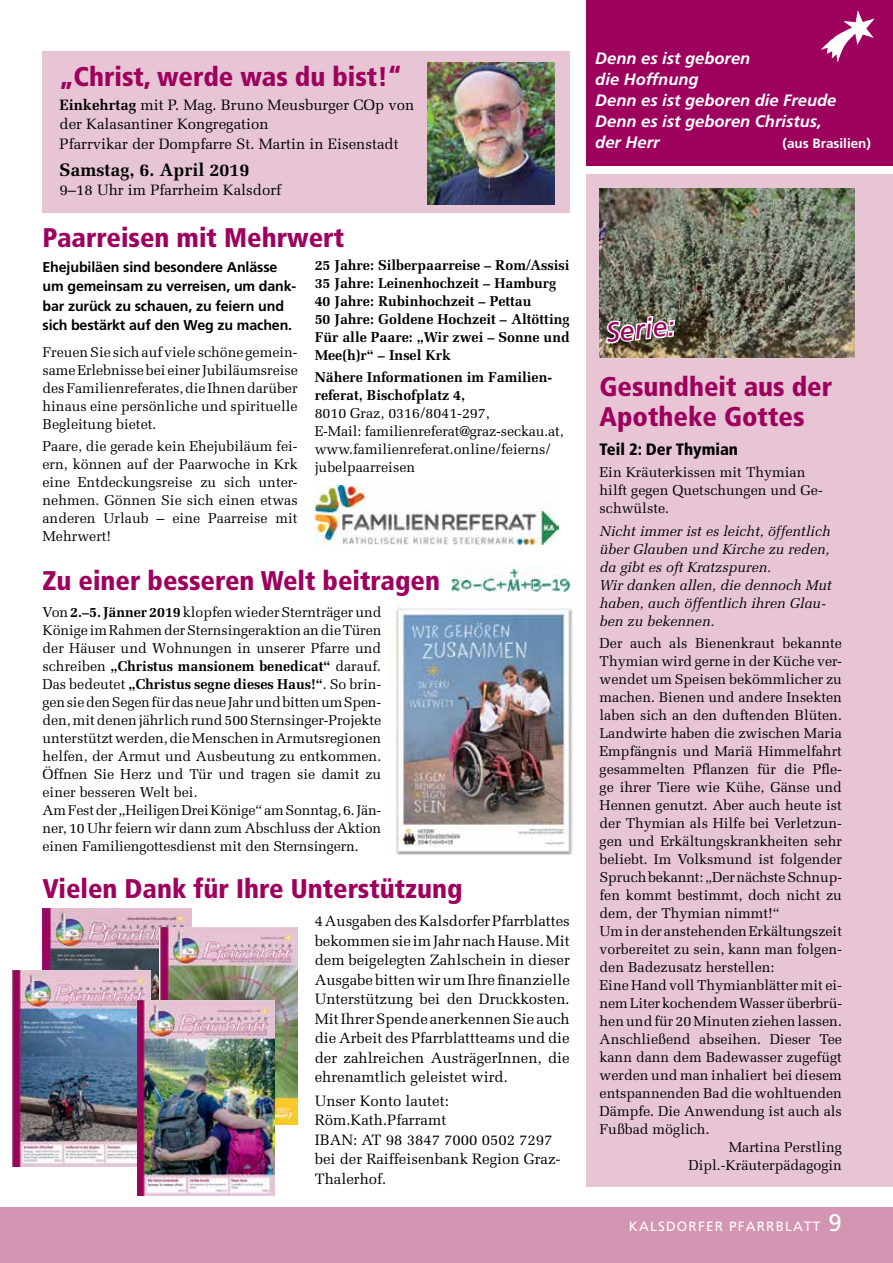
<style>
.page{position:relative;width:893px;height:1263px;background:#fff}
.page>*{position:absolute;margin:0;border:0;box-sizing:border-box;transform-origin:0 0}
.t1{font:900 condensed 27px/30px "Frutiger";color:#9e005e}
.t2{font:italic 27px "Frutiger";color:#9e005e}
.t3{font:700 18px "Melior LT Std";color:#000}
.t4{font:italic 700 16.5px/21px "Frutiger";color:#fff}
.t5{font:900 condensed 16.5px "Frutiger";color:#000}
.t6{font:15px/19.5px "Melior LT Std";color:#000}
.t7{font:14.25px/18px "Melior LT Std";color:#000}
.t8{font:700 14.25px/18px "Melior LT Std";color:#000}
.t9{font:italic 14.25px/18px "Melior LT Std";color:#000}
.t10{font:700 14.25px/19.5px "Frutiger";letter-spacing:-.01em;color:#000}
.t11{font:13.5px "Frutiger";letter-spacing:.09em;color:#fff}
.t12{font:700 13.5px "Frutiger";color:#fff}
.s1{font-weight:700}
.s2{font-size:24px}
</style>
<div class="page">
<div style="left:0;top:1208px;width:893px;height:55px;background:#d395b2"></div>
<div style="left:43px;top:51px;width:527px;height:162px;background:#e7c5d5"></div>
<div style="left:587px;top:174px;width:306px;height:1012px;background:#e7c5d5"></div>
<div style="left:587px;top:0;width:306px;height:166px;background:#9e005e"></div>
<img style="left:821px;top:10px;width:54px;height:52px">
<img style="left:315px;top:485px;width:243px;height:59px">
<img style="left:600px;top:188px;width:255px;height:169px">
<svg style="left:604px;top:277px;width:71px;height:67px;background:#85877a"></svg>
<img style="left:451px;top:567px;width:119px;height:25px">
<img style="left:395px;top:608px;width:178px;height:247px">
<img style="left:427px;top:63px;width:128px;height:141px">
<img style="left:43px;top:909px;width:148px;height:91px">
<img style="left:160px;top:927px;width:138px;height:197px">
<img style="left:13px;top:971px;width:138px;height:195px">
<img style="left:137px;top:1000px;width:137px;height:195px">
<h1 class="t1" style="left:60px;top:62px;width:344px">„Christ, werde was du bist!“</h1>
<p class="t6" style="left:60px;top:95px;width:356px"><span class="s1">Einkehrtag</span> mit P. Mag. Bruno Meusburger COp von der Kalasantiner Kongregation<br>Pfarrvikar der Dompfarre St. Martin in Eisenstadt</p>
<p class="t3" style="left:60px;top:159px;width:192px">Samstag, 6. April 2019</p>
<p class="t6" style="left:60px;top:180px;width:223px">9–18 Uhr im Pfarrheim Kalsdorf</p>
<h1 class="t1" style="left:43px;top:222px;width:303px">Paarreisen mit Mehrwert</h1>
<p class="t10" style="left:43px;top:257px;width:255px">Ehejubiläen sind besondere Anlässe um gemeinsam zu verreisen, um dank&shy;bar zurück zu schauen, zu feiern und sich bestärkt auf den Weg zu machen.</p>
<p class="t7" style="left:43px;top:343px;width:257px;text-align:justify">Freuen Sie sich auf viele schöne gemein&shy;same Erlebnisse bei einer Jubiläumsreise des Familienreferates, die Ihnen darüber hinaus eine persönliche und spirituelle Begleitung bietet.</p>
<p class="t7" style="left:43px;top:437px;width:257px;text-align:justify">Paare, die gerade kein Ehejubiläum fei&shy;ern, können auf der Paarwoche in Krk eine Entdeckungsreise zu sich unter&shy;nehmen. Gönnen Sie sich einen etwas anderen Urlaub – eine Paarreise mit Mehrwert!</p>
<p class="t8" style="left:315px;top:256px;width:257px">25 Jahre: Silberpaarreise – Rom/Assisi 35 Jahre: Leinenhochzeit – Hamburg 40 Jahre: Rubinhochzeit – Pettau<br>50 Jahre: Goldene Hochzeit – Altötting Für alle Paare: „Wir zwei – Sonne und Mee(h)r“ – Insel Krk</p>
<p class="t8" style="left:315px;top:368px;width:238px">Nähere Informationen im Familien&shy;referat, Bischofplatz 4,</p>
<p class="t7" style="left:315px;top:404px;width:251px">8010 Graz, 0316/8041-297,<br>E-Mail: familienreferat@graz-seckau.at, www.familienreferat.online/feierns/ jubelpaarreisen</p>
<h1 class="t1" style="left:43px;top:565px;width:399px">Zu einer besseren Welt beitragen</h1>
<p class="t7" style="left:43px;top:603px;width:340px">Von <span class="s1">2.–5. Jänner 2019</span> klopfen wieder Sternträger und Könige im Rahmen der Sternsingeraktion an die Türen der Häuser und Wohnungen in unserer Pfarre und schreiben <span class="s1">„Christus mansionem benedicat“</span> darauf.<br>Das bedeutet <span class="s1">„Christus segne dieses Haus!“</span>. So brin&shy;gen sie den Segen für das neue Jahr und bitten um Spen&shy;den, mit denen jährlich rund 500 Sternsinger-Projekte unterstützt werden, die Menschen in Armutsregionen helfen, der Armut und Ausbeutung zu entkommen.<br>Öffnen Sie Herz und Tür und tragen sie damit zu einer besseren Welt bei.<br>Am Fest der „Heiligen Drei Könige“ am Sonntag, 6. Jän&shy;ner, 10 Uhr feiern wir dann zum Abschluss der Aktion einen Familiengottesdienst mit den Sternsingern.</p>
<h1 class="t1" style="left:43px;top:874px;width:421px">Vielen Dank für Ihre Unterstützung</h1>
<p class="t6" style="left:315px;top:911px;width:257px;text-align:justify">4 Ausgaben des Kalsdorfer Pfarrblattes bekommen sie im Jahr nach Hause. Mit dem beigelegten Zahlschein in dieser Ausgabe bitten wir um Ihre finanzielle Unterstützung bei den Druckkosten.<br>Mit Ihrer Spende anerkennen Sie auch die Arbeit des Pfarrblattteams und die der zahlreichen AusträgerInnen, die ehrenamtlich geleistet wird.</p>
<p class="t6" style="left:315px;top:1091px;width:246px">Unser Konto lautet:<br>Röm.Kath.Pfarramt<br>IBAN: AT 98 3847 7000 0502 7297 bei der Raiffeisenbank Region Graz-<br>Thalerhof.</p>
<p class="t4" style="left:595px;top:47px;width:243px">Denn es ist geboren<br>die Hoffnung<br>Denn es ist geboren die Freude<br>Denn es ist geboren Christus, der Herr</p>
<p class="t12" style="left:782px;top:135px;width:90px">(aus Brasilien)</p>
<h1 class="t2" style="left:604px;top:317px;width:71px;rotate:-6deg">Serie:</h1>
<h1 class="t1" style="left:600px;top:371px;width:234px">Gesundheit aus der<br>Apotheke Gottes</h1>
<p class="t5" style="left:600px;top:439px;width:140px">Teil 2: Der Thymian</p>
<p class="t7" style="left:600px;top:463px;width:225px">Ein Kräuterkissen mit Thymian hilft gegen Quetschungen und Ge&shy;schwülste.</p>
<p class="t9" style="left:600px;top:522px;width:233px">Nicht immer ist es leicht, öffentlich über Glauben und Kirche zu reden, da gibt es oft Kratzspuren.<br>Wir danken allen, die dennoch Mut haben, auch öffentlich ihren Glau&shy;ben zu bekennen.</p>
<p class="t7" style="left:600px;top:634px;width:244px">Der auch als Bienenkraut bekannte</p>
<p class="t7" style="left:600px;top:652px;width:244px">Thymian wird gerne in der Küche ver-</p>
<p class="t7" style="left:600px;top:670px;width:244px">wendet um Speisen bekömmlicher zu</p>
<p class="t7" style="left:600px;top:688px;width:244px">machen. Bienen und andere Insekten</p>
<p class="t7" style="left:600px;top:706px;width:244px">laben sich an den duftenden Blüten.</p>
<p class="t7" style="left:600px;top:724px;width:244px">Landwirte haben die zwischen Maria</p>
<p class="t7" style="left:600px;top:742px;width:244px">Empfängnis und Mariä Himmelfahrt</p>
<p class="t7" style="left:600px;top:760px;width:244px">gesammelten Pflanzen für die Pfle-</p>
<p class="t7" style="left:600px;top:778px;width:244px">ge ihrer Tiere wie Kühe, Gänse und</p>
<p class="t7" style="left:600px;top:796px;width:244px">Hennen genutzt. Aber auch heute ist</p>
<p class="t7" style="left:600px;top:814px;width:244px">der Thymian als Hilfe bei Verletzun-</p>
<p class="t7" style="left:600px;top:832px;width:244px">gen und Erkältungskrankheiten sehr</p>
<p class="t7" style="left:600px;top:850px;width:244px">beliebt. Im Volksmund ist folgender</p>
<p class="t7" style="left:600px;top:868px;width:244px">Spruch bekannt: „Der nächste Schnup-</p>
<p class="t7" style="left:600px;top:886px;width:244px">fen kommt bestimmt, doch nicht zu</p>
<p class="t7" style="left:600px;top:904px;width:182px">dem, der Thymian nimmt!“</p>
<p class="t7" style="left:600px;top:922px;width:244px">Um in der anstehenden Erkältungszeit</p>
<p class="t7" style="left:600px;top:940px;width:244px">vorbereitet zu sein, kann man folgen-</p>
<p class="t7" style="left:600px;top:958px;width:176px">den Badezusatz herstellen:</p>
<p class="t7" style="left:600px;top:976px;width:244px">Eine Hand voll Thymianblätter mit ei-</p>
<p class="t7" style="left:600px;top:994px;width:244px">nem Liter kochendem Wasser überbrü-</p>
<p class="t7" style="left:600px;top:1012px;width:244px">hen und für 20 Minuten ziehen lassen.</p>
<p class="t7" style="left:600px;top:1030px;width:244px">Anschließend abseihen. Dieser Tee</p>
<p class="t7" style="left:600px;top:1048px;width:244px">kann dann dem Badewasser zugefügt</p>
<p class="t7" style="left:600px;top:1066px;width:244px">werden und man inhaliert bei diesem</p>
<p class="t7" style="left:600px;top:1084px;width:244px">entspannenden Bad die wohltuenden</p>
<p class="t7" style="left:600px;top:1102px;width:244px">Dämpfe. Die Anwendung ist auch als</p>
<p class="t7" style="left:600px;top:1120px;width:112px">Fußbad möglich.</p>
<p class="t7" style="left:729px;top:1138px;width:115px">Martina Perstling</p>
<p class="t7" style="left:688px;top:1156px;width:155px">Dipl.-Kräuterpädagogin</p>
<p class="t11" style="left:629px;top:1218px;width:215px">KALSDORFER PFARRBLATT <span class="s2">9</span></p>
</div>
